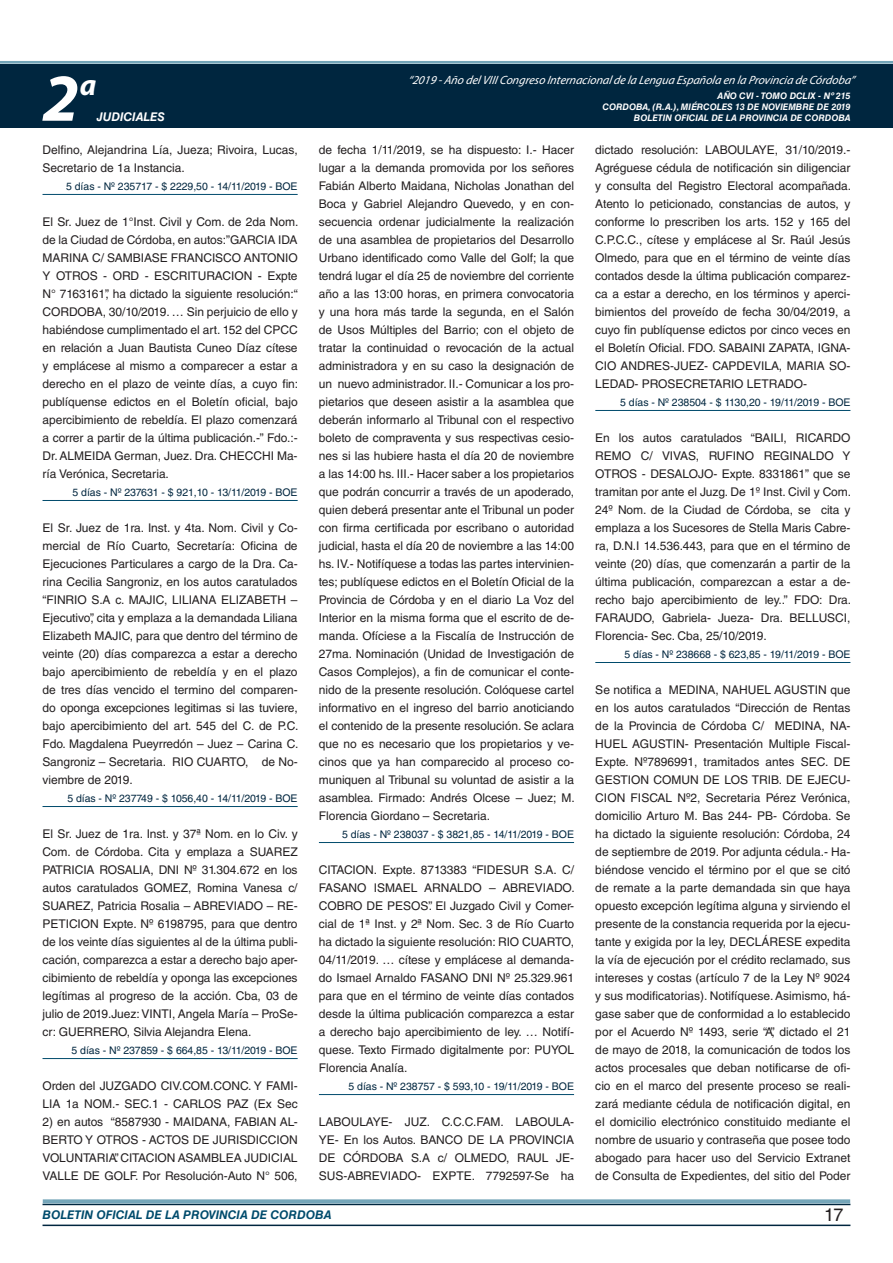
<style>
.page{position:relative;width:893px;height:1263px;background:#fff}
.page>*{position:absolute;margin:0;border:0;box-sizing:border-box;transform-origin:0 0}
.t1{font:italic 700 67.5px "Myriad Pro";color:#fff}
.t2{font:italic 700 30px "Myriad Pro";color:#fff}
.t3{font:18px "Helvetica LT Std";color:#231f20}
.t4{font:12px/18px "Helvetica LT Std";letter-spacing:-.005em;color:#231f20;text-align:justify}
.t5{font:italic 12px "Myriad Pro";color:#fff}
.t6{font:italic 700 12px "Helvetica LT Std";color:#004b6c}
.t7{font:italic 700 12px "Helvetica LT Std";color:#fff}
.t8{font:10.5px "Helvetica LT Std";letter-spacing:-.005em;color:#00263f}
.t9{font:italic 700 9px/10.8px "Helvetica LT Std";color:#fff;text-align:right}
</style>
<div class="page">
<div style="left:0;top:61px;width:893px;height:6px;background:#fff;opacity:.75"></div>
<div style="left:0;top:64px;width:893px;height:64px;background:#00263f"></div>
<hr style="left:43px;top:1224px;width:807px;height:2px;background:#00263f">
<div style="left:42px;top:1198px;width:809px;height:8px;background:#fff;opacity:.75"></div>
<hr style="left:43px;top:194px;width:255px;height:1px;background:#004b6c">
<hr style="left:43px;top:500px;width:255px;height:1px;background:#004b6c">
<hr style="left:43px;top:806px;width:255px;height:1px;background:#004b6c">
<hr style="left:43px;top:1058px;width:255px;height:1px;background:#004b6c">
<hr style="left:319px;top:842px;width:255px;height:1px;background:#004b6c">
<hr style="left:319px;top:1094px;width:255px;height:1px;background:#004b6c">
<hr style="left:595px;top:410px;width:255px;height:1px;background:#004b6c">
<hr style="left:595px;top:662px;width:255px;height:1px;background:#004b6c">
<h2 class="t2" style="left:80px;top:66px;width:18px">a</h2>
<p class="t5" style="left:408px;top:72px;width:448px">“2019 -Año delVIIICongreso Internacionalde la Lengua Esp añola en la Provincia de Córdoba”</p>
<h1 class="t1" style="left:43px;top:54px;width:38px">2</h1>
<p class="t9" style="left:603px;top:91px;width:249px">AÑO CVI - TOMO DCLIX - Nº 215<br>CORDOBA, (R.A.), MIÉRCOLES 13 DE NOVIEMBRE DE 2019</p>
<p class="t7" style="left:97px;top:110px;width:70px">JUDICIALES</p>
<p class="t9" style="left:634px;top:112px;width:218px">BOLETIN OFICIAL DE LA PROVINCIA DE CORDOBA</p>
<p class="t4" style="left:43px;top:141px;width:257px">Delfino, Alejandrina Lía, Jueza; Rivoira, Lucas,<br>Secretario de 1a Instancia.</p>
<p class="t8" style="left:66px;top:180px;width:233px">5 días - Nº 235717 - $ 2229,50 - 14/11/2019 - BOE</p>
<p class="t4" style="left:43px;top:213px;width:257px">El Sr. Juez de 1°Inst. Civil y Com. de 2da Nom. de la Ciudad de Córdoba, en autos:”GARCIA IDA MARINA C/ SAMBIASE FRANCISCO ANTONIO Y OTROS - ORD - ESCRITURACION - Expte N° 7163161”, ha dictado la siguiente resolución:“ CORDOBA, 30/10/2019. … Sin perjuicio de ello y habiéndose cumplimentado el art. 152 del CPCC en relación a Juan Bautista Cuneo Díaz cítese y emplácese al mismo a comparecer a estar a derecho en el plazo de veinte días, a cuyo fin: publíquense edictos en el Boletín oficial, bajo apercibimiento de rebeldía. El plazo comenzará a correr a partir de la última publicación.-” Fdo.:- Dr. ALMEIDA German, Juez. Dra. CHECCHI Ma&shy;ría Verónica, Secretaria.</p>
<p class="t8" style="left:73px;top:486px;width:227px">5 días - Nº 237631 - $ 921,10 - 13/11/2019 - BOE</p>
<p class="t4" style="left:43px;top:519px;width:257px">El Sr. Juez de 1ra. Inst. y 4ta. Nom. Civil y Co&shy;mercial de Río Cuarto, Secretaría: Oficina de Ejecuciones Particulares a cargo de la Dra. Ca&shy;rina Cecilia Sangroniz, en los autos caratulados “FINRIO S.A c. MAJIC, LILIANA ELIZABETH – Ejecutivo”, cita y emplaza a la demandada Liliana Elizabeth MAJIC, para que dentro del término de veinte (20) días comparezca a estar a derecho bajo apercibimiento de rebeldía y en el plazo de tres días vencido el termino del comparen&shy;do oponga excepciones legitimas si las tuviere, bajo apercibimiento del art. 545 del C. de P.C.<br>Fdo. Magdalena Pueyrredón – Juez – Carina C.<br>Sangroniz – Secretaria. RIO CUARTO, de No&shy;viembre de 2019.</p>
<p class="t8" style="left:67px;top:792px;width:232px">5 días - Nº 237749 - $ 1056,40 - 14/11/2019 - BOE</p>
<p class="t4" style="left:43px;top:825px;width:257px">El Sr. Juez de 1ra. Inst. y 37ª Nom. en lo Civ. y Com. de Córdoba. Cita y emplaza a SUAREZ PATRICIA ROSALIA, DNI Nº 31.304.672 en los autos caratulados GOMEZ, Romina Vanesa c/ SUAREZ, Patricia Rosalia – ABREVIADO – RE-PETICION Expte. Nº 6198795, para que dentro de los veinte días siguientes al de la última publi&shy;cación, comparezca a estar a derecho bajo aper&shy;cibimiento de rebeldía y oponga las excepciones legítimas al progreso de la acción. Cba, 03 de julio de 2019.Juez: VINTI, Angela María – ProSe&shy;cr: GUERRERO, Silvia Alejandra Elena.</p>
<p class="t8" style="left:72px;top:1044px;width:228px">5 días - Nº 237859 - $ 664,85 - 13/11/2019 - BOE</p>
<p class="t4" style="left:43px;top:1077px;width:257px">Orden del JUZGADO CIV.COM.CONC. Y FAMI-<br>LIA 1a NOM.- SEC.1 - CARLOS PAZ (Ex Sec</p>
<p class="t4" style="left:43px;top:1113px;width:257px">2) en autos “8587930 - MAIDANA, FABIAN AL-BERTO Y OTROS - ACTOS DE JURISDICCION VOLUNTARIA”. CITACION ASAMBLEA JUDICIAL VALLE DE GOLF. Por Resolución-Auto N° 506,</p>
<p class="t4" style="left:319px;top:141px;width:257px">de fecha 1/11/2019, se ha dispuesto: I.- Hacer lugar a la demanda promovida por los señores Fabián Alberto Maidana, Nicholas Jonathan del Boca y Gabriel Alejandro Quevedo, y en con&shy;secuencia ordenar judicialmente la realización de una asamblea de propietarios del Desarrollo Urbano identificado como Valle del Golf; la que tendrá lugar el día 25 de noviembre del corriente año a las 13:00 horas, en primera convocatoria y una hora más tarde la segunda, en el Salón de Usos Múltiples del Barrio; con el objeto de tratar la continuidad o revocación de la actual administradora y en su caso la designación de un nuevo administrador. II.- Comunicar a los pro&shy;pietarios que deseen asistir a la asamblea que deberán informarlo al Tribunal con el respectivo boleto de compraventa y sus respectivas cesio&shy;nes si las hubiere hasta el día 20 de noviembre a las 14:00 hs. III.- Hacer saber a los propietarios que podrán concurrir a través de un apoderado, quien deberá presentar ante el Tribunal un poder con firma certificada por escribano o autoridad judicial, hasta el día 20 de noviembre a las 14:00 hs. IV.- Notifíquese a todas las partes intervinien&shy;tes; publíquese edictos en el Boletín Oficial de la Provincia de Córdoba y en el diario La Voz del Interior en la misma forma que el escrito de de&shy;manda. Ofíciese a la Fiscalía de Instrucción de 27ma. Nominación (Unidad de Investigación de Casos Complejos), a fin de comunicar el conte&shy;nido de la presente resolución. Colóquese cartel informativo en el ingreso del barrio anoticiando el contenido de la presente resolución. Se aclara que no es necesario que los propietarios y ve&shy;cinos que ya han comparecido al proceso co&shy;muniquen al Tribunal su voluntad de asistir a la asamblea. Firmado: Andrés Olcese – Juez; M.<br>Florencia Giordano – Secretaria.</p>
<p class="t8" style="left:342px;top:828px;width:233px">5 días - Nº 238037 - $ 3821,85 - 14/11/2019 - BOE</p>
<p class="t4" style="left:319px;top:861px;width:257px">CITACION. Expte. 8713383 “FIDESUR S.A. C/ FASANO ISMAEL ARNALDO – ABREVIADO.<br>COBRO DE PESOS”. El Juzgado Civil y Comer&shy;cial de 1ª Inst. y 2ª Nom. Sec. 3 de Río Cuarto ha dictado la siguiente resolución: RIO CUARTO, 04/11/2019. … cítese y emplácese al demanda&shy;do Ismael Arnaldo FASANO DNI Nº 25.329.961 para que en el término de veinte días contados desde la última publicación comparezca a estar a derecho bajo apercibimiento de ley. … Notifí&shy;quese. Texto Firmado digitalmente por: PUYOL Florencia Analía.</p>
<p class="t8" style="left:349px;top:1080px;width:227px">5 días - Nº 238757 - $ 593,10 - 19/11/2019 - BOE</p>
<p class="t4" style="left:319px;top:1113px;width:257px">LABOULAYE- JUZ. C.C.C.FAM. LABOULA-YE- En los Autos. BANCO DE LA PROVINCIA DE CÓRDOBA S.A c/ OLMEDO, RAUL JE-SUS-ABREVIADO- EXPTE. 7792597-Se ha</p>
<p class="t4" style="left:595px;top:141px;width:257px">dictado resolución: LABOULAYE, 31/10/2019.- Agréguese cédula de notificación sin diligenciar y consulta del Registro Electoral acompañada.<br>Atento lo peticionado, constancias de autos, y conforme lo prescriben los arts. 152 y 165 del C.P.C.C., cítese y emplácese al Sr. Raúl Jesús Olmedo, para que en el término de veinte días contados desde la última publicación comparez&shy;ca a estar a derecho, en los términos y aperci&shy;bimientos del proveído de fecha 30/04/2019, a cuyo fin publíquense edictos por cinco veces en el Boletín Oficial. FDO. SABAINI ZAPATA, IGNA-CIO ANDRES-JUEZ- CAPDEVILA, MARIA SO-LEDAD- PROSECRETARIO LETRADO-</p>
<p class="t8" style="left:620px;top:396px;width:232px">5 días - Nº 238504 - $ 1130,20 - 19/11/2019 - BOE</p>
<p class="t4" style="left:595px;top:429px;width:257px">En los autos caratulados “BAILI, RICARDO REMO C/ VIVAS, RUFINO REGINALDO Y OTROS - DESALOJO- Expte. 8331861” que se tramitan por ante el Juzg. De 1º Inst. Civil y Com.<br>24º Nom. de la Ciudad de Córdoba, se cita y emplaza a los Sucesores de Stella Maris Cabre&shy;ra, D.N.I 14.536.443, para que en el término de veinte (20) días, que comenzarán a partir de la última publicación, comparezcan a estar a de&shy;recho bajo apercibimiento de ley..” FDO: Dra.<br>FARAUDO, Gabriela- Jueza- Dra. BELLUSCI, Florencia- Sec. Cba, 25/10/2019.</p>
<p class="t8" style="left:624px;top:648px;width:228px">5 días - Nº 238668 - $ 623,85 - 19/11/2019 - BOE</p>
<p class="t4" style="left:595px;top:681px;width:257px">Se notifica a MEDINA, NAHUEL AGUSTIN que en los autos caratulados “Dirección de Rentas de la Provincia de Córdoba C/ MEDINA, NA-HUEL AGUSTIN- Presentación Multiple Fiscal-Expte. Nº7896991, tramitados antes SEC. DE GESTION COMUN DE LOS TRIB. DE EJECU-CION FISCAL Nº2, Secretaria Pérez Verónica, domicilio Arturo M. Bas 244- PB- Córdoba. Se ha dictado la siguiente resolución: Córdoba, 24 de septiembre de 2019. Por adjunta cédula.- Ha&shy;biéndose vencido el término por el que se citó de remate a la parte demandada sin que haya opuesto excepción legítima alguna y sirviendo el presente de la constancia requerida por la ejecu&shy;tante y exigida por la ley, DECLÁRESE expedita la vía de ejecución por el crédito reclamado, sus intereses y costas (artículo 7 de la Ley Nº 9024 y sus modificatorias). Notifíquese. Asimismo, há&shy;gase saber que de conformidad a lo establecido por el Acuerdo Nº 1493, serie “A”, dictado el 21 de mayo de 2018, la comunicación de todos los actos procesales que deban notificarse de ofi&shy;cio en el marco del presente proceso se reali&shy;zará mediante cédula de notificación digital, en el domicilio electrónico constituido mediante el nombre de usuario y contraseña que posee todo abogado para hacer uso del Servicio Extranet de Consulta de Expedientes, del sitio del Poder</p>
<p class="t6" style="left:43px;top:1208px;width:290px">BOLETIN OFICIAL DE LA PROVINCIA DE CORDOBA</p>
<h3 class="t3" style="left:824px;top:1204px;width:21px">17</h3>
</div>
